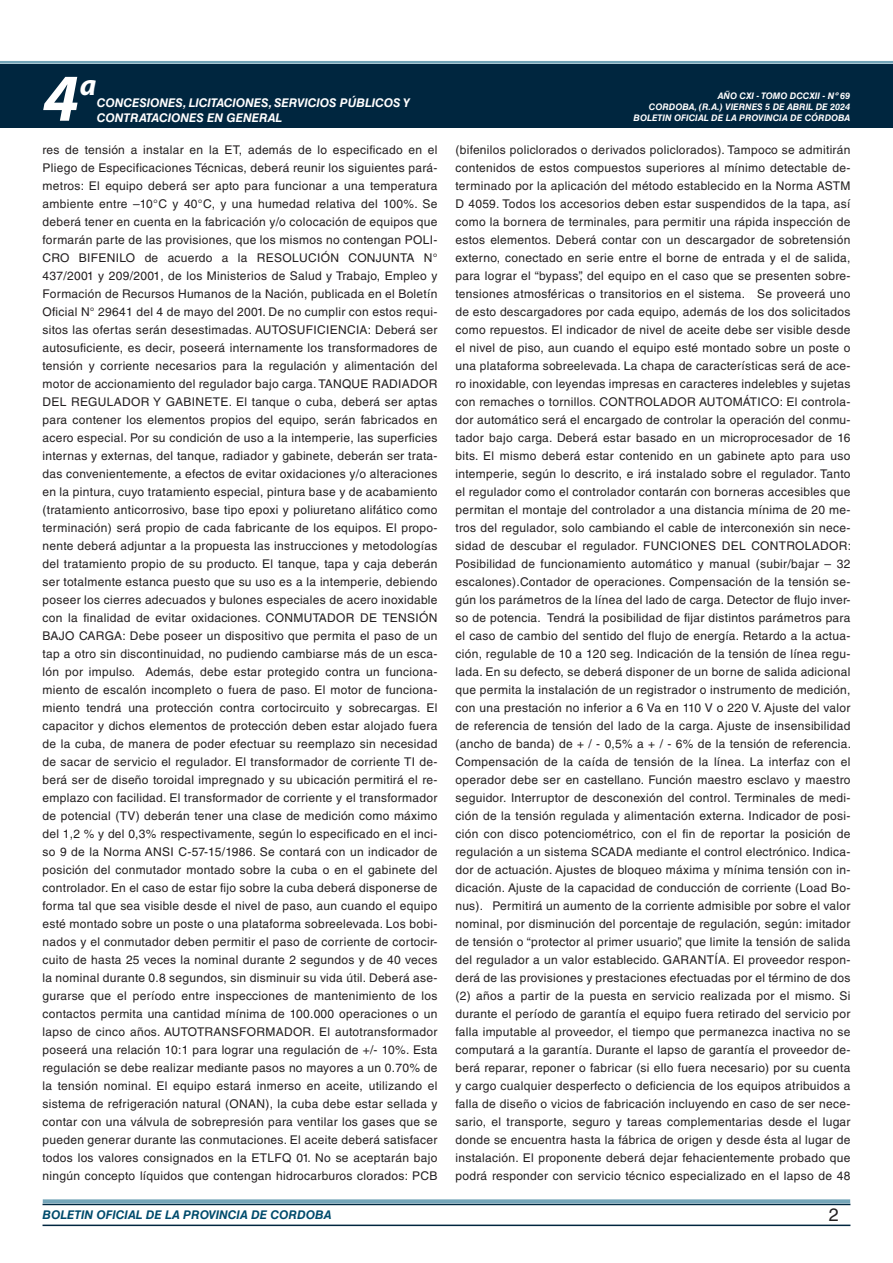
<style>
.page{position:relative;width:893px;height:1263px;background:#fff}
.page>*{position:absolute;margin:0;border:0;box-sizing:border-box;transform-origin:0 0}
.t1{font:italic 700 67.5px "Myriad Pro";color:#fff}
.t2{font:italic 700 30px "Myriad Pro";color:#fff}
.t3{font:18px "Helvetica LT Std";color:#231f20}
.TEXTO_BASE{font:12px/18px "Helvetica LT Std";letter-spacing:.025em;color:#231f20;text-align:justify}
.t4{font:italic 700 12px/14.4px "Helvetica LT Std";color:#fff}
.t5{font:italic 700 12px "Helvetica LT Std";color:#004b6c}
.t6{font:italic 700 9px/10.8px "Helvetica LT Std";color:#fff;text-align:right}
</style>
<div class="page">
<div style="left:0;top:61px;width:893px;height:6px;background:#fff;opacity:.75"></div>
<hr style="left:43px;top:1224px;width:807px;height:2px;background:#00263f">
<div style="left:42px;top:1198px;width:809px;height:8px;background:#fff;opacity:.75"></div>
<div style="left:0;top:64px;width:893px;height:64px;background:#00263f"></div>
<h1 class="t1" style="left:43px;top:54px;width:38px">4</h1>
<h2 class="t2" style="left:80px;top:66px;width:18px">a</h2>
<p class="t6" style="left:649px;top:91px;width:203px">AÑO CXI - TOMO DCCXII - Nº 69<br>CORDOBA, (R.A.) VIERNES 5 DE ABRIL DE 2024</p>
<p class="t4" style="left:97px;top:96px;width:315px">CONCESIONES, LICITACIONES, SERVICIOS PÚBLICOS Y<br>CONTRATACIONES EN GENERAL</p>
<p class="TEXTO_BASE" style="left:43px;top:141px;width:396px">res de tensión a instalar en la ET, además de lo especificado en el Pliego de Especificaciones Técnicas, deberá reunir los siguientes pará&shy;metros: El equipo deberá ser apto para funcionar a una temperatura ambiente entre –10°C y 40°C, y una humedad relativa del 100%. Se deberá tener en cuenta en la fabricación y/o colocación de equipos que formarán parte de las provisiones, que los mismos no contengan POLI-CRO BIFENILO de acuerdo a la RESOLUCIÓN CONJUNTA N° 437/2001 y 209/2001, de los Ministerios de Salud y Trabajo, Empleo y Formación de Recursos Humanos de la Nación, publicada en el Boletín Oficial N° 29641 del 4 de mayo del 2001. De no cumplir con estos requi&shy;sitos las ofertas serán desestimadas. AUTOSUFICIENCIA: Deberá ser autosuficiente, es decir, poseerá internamente los transformadores de tensión y corriente necesarios para la regulación y alimentación del motor de accionamiento del regulador bajo carga. TANQUE RADIADOR DEL REGULADOR Y GABINETE. El tanque o cuba, deberá ser aptas para contener los elementos propios del equipo, serán fabricados en acero especial. Por su condición de uso a la intemperie, las superficies internas y externas, del tanque, radiador y gabinete, deberán ser trata&shy;das convenientemente, a efectos de evitar oxidaciones y/o alteraciones en la pintura, cuyo tratamiento especial, pintura base y de acabamiento (tratamiento anticorrosivo, base tipo epoxi y poliuretano alifático como terminación) será propio de cada fabricante de los equipos. El propo&shy;nente deberá adjuntar a la propuesta las instrucciones y metodologías del tratamiento propio de su producto. El tanque, tapa y caja deberán ser totalmente estanca puesto que su uso es a la intemperie, debiendo poseer los cierres adecuados y bulones especiales de acero inoxidable con la finalidad de evitar oxidaciones. CONMUTADOR DE TENSIÓN BAJO CARGA: Debe poseer un dispositivo que permita el paso de un tap a otro sin discontinuidad, no pudiendo cambiarse más de un esca&shy;lón por impulso. Además, debe estar protegido contra un funciona&shy;miento de escalón incompleto o fuera de paso. El motor de funciona&shy;miento tendrá una protección contra cortocircuito y sobrecargas. El capacitor y dichos elementos de protección deben estar alojado fuera de la cuba, de manera de poder efectuar su reemplazo sin necesidad de sacar de servicio el regulador. El transformador de corriente TI de&shy;berá ser de diseño toroidal impregnado y su ubicación permitirá el re&shy;emplazo con facilidad. El transformador de corriente y el transformador de potencial (TV) deberán tener una clase de medición como máximo del 1,2 % y del 0,3% respectivamente, según lo especificado en el inci&shy;so 9 de la Norma ANSI C-57-15/1986. Se contará con un indicador de posición del conmutador montado sobre la cuba o en el gabinete del controlador. En el caso de estar fijo sobre la cuba deberá disponerse de forma tal que sea visible desde el nivel de paso, aun cuando el equipo esté montado sobre un poste o una plataforma sobreelevada. Los bobi&shy;nados y el conmutador deben permitir el paso de corriente de cortocir&shy;cuito de hasta 25 veces la nominal durante 2 segundos y de 40 veces la nominal durante 0.8 segundos, sin disminuir su vida útil. Deberá ase&shy;gurarse que el período entre inspecciones de mantenimiento de los contactos permita una cantidad mínima de 100.000 operaciones o un lapso de cinco años. AUTOTRANSFORMADOR. El autotransformador poseerá una relación 10:1 para lograr una regulación de +/- 10%. Esta regulación se debe realizar mediante pasos no mayores a un 0.70% de la tensión nominal. El equipo estará inmerso en aceite, utilizando el sistema de refrigeración natural (ONAN), la cuba debe estar sellada y contar con una válvula de sobrepresión para ventilar los gases que se pueden generar durante las conmutaciones. El aceite deberá satisfacer todos los valores consignados en la ETLFQ 01. No se aceptarán bajo ningún concepto líquidos que contengan hidrocarburos clorados: PCB</p>
<p class="TEXTO_BASE" style="left:455px;top:141px;width:397px">(bifenilos policlorados o derivados policlorados). Tampoco se admitirán contenidos de estos compuestos superiores al mínimo detectable de&shy;terminado por la aplicación del método establecido en la Norma ASTM D 4059. Todos los accesorios deben estar suspendidos de la tapa, así como la bornera de terminales, para permitir una rápida inspección de estos elementos. Deberá contar con un descargador de sobretensión externo, conectado en serie entre el borne de entrada y el de salida, para lograr el “bypass”, del equipo en el caso que se presenten sobre&shy;tensiones atmosféricas o transitorios en el sistema. Se proveerá uno de esto descargadores por cada equipo, además de los dos solicitados como repuestos. El indicador de nivel de aceite debe ser visible desde el nivel de piso, aun cuando el equipo esté montado sobre un poste o una plataforma sobreelevada. La chapa de características será de ace&shy;ro inoxidable, con leyendas impresas en caracteres indelebles y sujetas con remaches o tornillos. CONTROLADOR AUTOMÁTICO: El controla&shy;dor automático será el encargado de controlar la operación del conmu&shy;tador bajo carga. Deberá estar basado en un microprocesador de 16 bits. El mismo deberá estar contenido en un gabinete apto para uso intemperie, según lo descrito, e irá instalado sobre el regulador. Tanto el regulador como el controlador contarán con borneras accesibles que permitan el montaje del controlador a una distancia mínima de 20 me&shy;tros del regulador, solo cambiando el cable de interconexión sin nece&shy;sidad de descubar el regulador. FUNCIONES DEL CONTROLADOR:<br>Posibilidad de funcionamiento automático y manual (subir/bajar – 32 escalones).Contador de operaciones. Compensación de la tensión se&shy;gún los parámetros de la línea del lado de carga. Detector de flujo inver&shy;so de potencia. Tendrá la posibilidad de fijar distintos parámetros para el caso de cambio del sentido del flujo de energía. Retardo a la actua&shy;ción, regulable de 10 a 120 seg. Indicación de la tensión de línea regu&shy;lada. En su defecto, se deberá disponer de un borne de salida adicional que permita la instalación de un registrador o instrumento de medición, con una prestación no inferior a 6 Va en 110 V o 220 V. Ajuste del valor de referencia de tensión del lado de la carga. Ajuste de insensibilidad (ancho de banda) de + / - 0,5% a + / - 6% de la tensión de referencia.<br>Compensación de la caída de tensión de la línea. La interfaz con el operador debe ser en castellano. Función maestro esclavo y maestro seguidor. Interruptor de desconexión del control. Terminales de medi&shy;ción de la tensión regulada y alimentación externa. Indicador de posi&shy;ción con disco potenciométrico, con el fin de reportar la posición de regulación a un sistema SCADA mediante el control electrónico. Indica&shy;dor de actuación. Ajustes de bloqueo máxima y mínima tensión con in&shy;dicación. Ajuste de la capacidad de conducción de corriente (Load Bo&shy;nus). Permitirá un aumento de la corriente admisible por sobre el valor nominal, por disminución del porcentaje de regulación, según: imitador de tensión o “protector al primer usuario”, que limite la tensión de salida del regulador a un valor establecido. GARANTÍA. El proveedor respon&shy;derá de las provisiones y prestaciones efectuadas por el término de dos (2) años a partir de la puesta en servicio realizada por el mismo. Si durante el período de garantía el equipo fuera retirado del servicio por falla imputable al proveedor, el tiempo que permanezca inactiva no se computará a la garantía. Durante el lapso de garantía el proveedor de&shy;berá reparar, reponer o fabricar (si ello fuera necesario) por su cuenta y cargo cualquier desperfecto o deficiencia de los equipos atribuidos a falla de diseño o vicios de fabricación incluyendo en caso de ser nece&shy;sario, el transporte, seguro y tareas complementarias desde el lugar donde se encuentra hasta la fábrica de origen y desde ésta al lugar de instalación. El proponente deberá dejar fehacientemente probado que podrá responder con servicio técnico especializado en el lapso de 48</p>
<p class="t6" style="left:634px;top:112px;width:218px">BOLETIN OFICIAL DE LA PROVINCIA DE CÓRDOBA</p>
<p class="t5" style="left:43px;top:1208px;width:290px">BOLETIN OFICIAL DE LA PROVINCIA DE CORDOBA</p>
<p class="t3" style="left:829px;top:1204px;width:12px">2</p>
</div>
